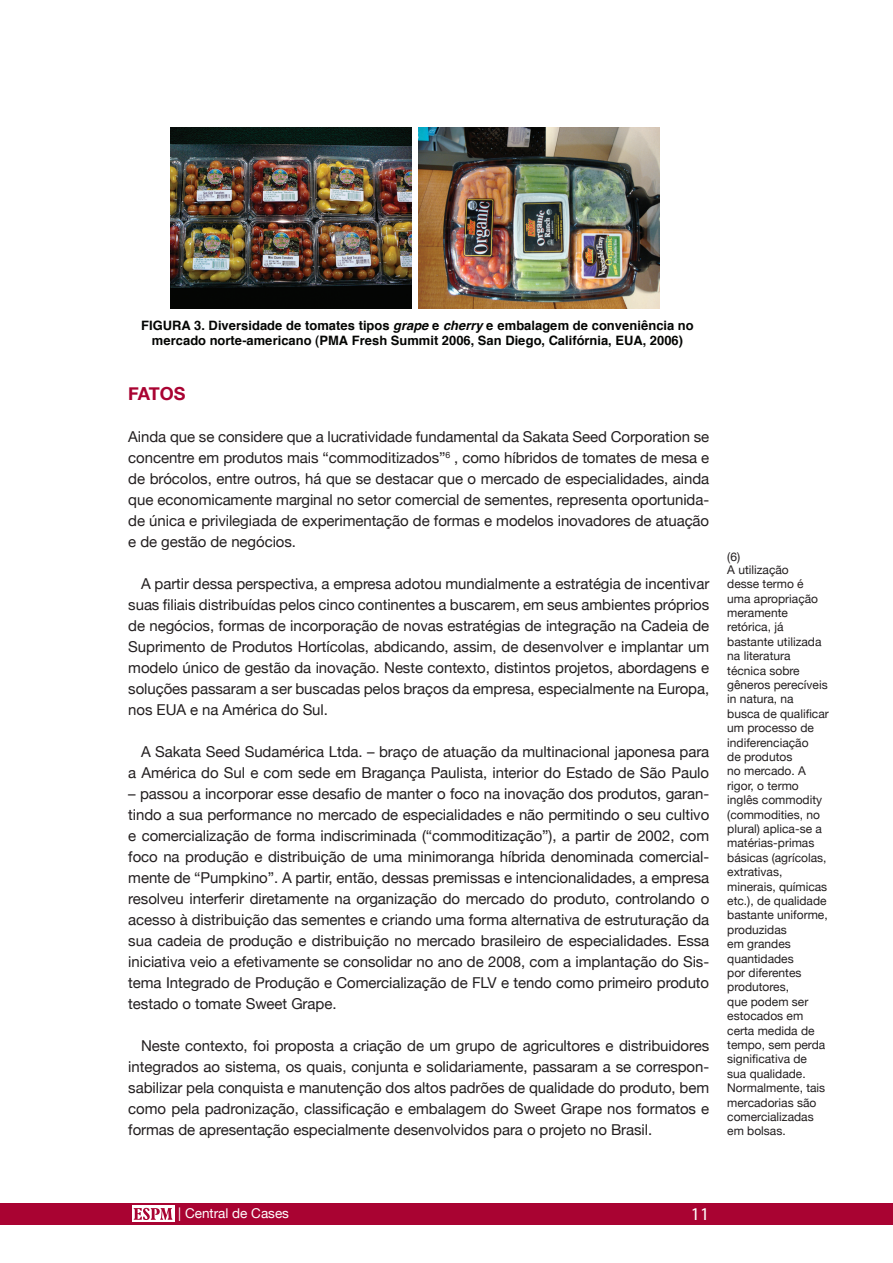
<style>
.page{position:relative;width:893px;height:1263px;background:#fff}
.page>*{position:absolute;margin:0;border:0;box-sizing:border-box;transform-origin:0 0}
.t1{font:700 18px "Helvetica Neue";letter-spacing:-.025em;color:#a90332}
.t2{font:18px "Myriad Pro";color:#fff}
.t3{font:15px/21px "Helvetica Neue";letter-spacing:-.005em;color:#231f20;text-align:justify}
.t4{font:13.5px "Helvetica Neue";color:#fff}
.t5{font:700 12.9px/15.5px "Helvetica";color:#040503;text-align:center}
.t6{font:12px/14.4px "Helvetica Neue";color:#231f20}
.s1{font-style:italic}
</style>
<div class="page">
<div style="left:0;top:1203px;width:893px;height:22px;background:#a90332"></div>
<div style="left:132px;top:1206px;width:42px;height:16px;background:#fff"></div>
<svg style="left:134px;top:1208px;width:38px;height:12px"></svg>
<img style="left:170px;top:128px;width:241px;height:180px">
<img style="left:419px;top:128px;width:241px;height:180px">
<p class="t5" style="left:141px;top:318px;width:554px">FIGURA 3. Diversidade de tomates tipos <span class="s1">grape</span> e <span class="s1">cherry</span> e embalagem de conveniência no mercado norte-americano (PMA Fresh Summit 2006, San Diego, Califórnia, EUA, 2006)</p>
<p class="t1" style="left:128px;top:383px;width:59px">FATOS</p>
<p class="t3" style="left:128px;top:426px;width:582px">Ainda que se considere que a lucratividade fundamental da Sakata Seed Corporation se concentre em produtos mais “commoditizados”<sup>6</sup> , como híbridos de tomates de mesa e de brócolos, entre outros, há que se destacar que o mercado de especialidades, ainda que economicamente marginal no setor comercial de sementes, representa oportunida&shy;de única e privilegiada de experimentação de formas e modelos inovadores de atuação e de gestão de negócios.</p>
<p class="t3" style="left:128px;top:573px;width:582px;text-indent:13px">A partir dessa perspectiva, a empresa adotou mundialmente a estratégia de incentivar suas filiais distribuídas pelos cinco continentes a buscarem, em seus ambientes próprios de negócios, formas de incorporação de novas estratégias de integração na Cadeia de Suprimento de Produtos Hortícolas, abdicando, assim, de desenvolver e implantar um modelo único de gestão da inovação. Neste contexto, distintos projetos, abordagens e soluções passaram a ser buscadas pelos braços da empresa, especialmente na Europa, nos EUA e na América do Sul.</p>
<p class="t3" style="left:128px;top:741px;width:582px;text-align:right">A Sakata Seed Sudamérica Ltda. – braço de atuação da multinacional japonesa para<br>a América do Sul e com sede em Bragança Paulista, interior do Estado de São Paulo</p>
<p class="t3" style="left:128px;top:783px;width:582px">– passou a incorporar esse desafio de manter o foco na inovação dos produtos, garan&shy;tindo a sua performance no mercado de especialidades e não permitindo o seu cultivo e comercialização de forma indiscriminada (“commoditização”), a partir de 2002, com foco na produção e distribuição de uma minimoranga híbrida denominada comercial&shy;mente de “Pumpkino”. A partir, então, dessas premissas e intencionalidades, a empresa resolveu interferir diretamente na organização do mercado do produto, controlando o acesso à distribuição das sementes e criando uma forma alternativa de estruturação da sua cadeia de produção e distribuição no mercado brasileiro de especialidades. Essa iniciativa veio a efetivamente se consolidar no ano de 2008, com a implantação do Sis&shy;tema Integrado de Produção e Comercialização de FLV e tendo como primeiro produto testado o tomate Sweet Grape.</p>
<p class="t3" style="left:128px;top:1035px;width:582px;text-indent:13px">Neste contexto, foi proposta a criação de um grupo de agricultores e distribuidores integrados ao sistema, os quais, conjunta e solidariamente, passaram a se correspon&shy;sabilizar pela conquista e manutenção dos altos padrões de qualidade do produto, bem como pela padronização, classificação e embalagem do Sweet Grape nos formatos e formas de apresentação especialmente desenvolvidos para o projeto no Brasil.</p>
<p class="t6" style="left:727px;top:549px;width:14px">(6)</p>
<p class="t6" style="left:727px;top:562px;width:103px">A utilização<br>desse termo é uma apropriação meramente retórica, já bastante utilizada na literatura técnica sobre gêneros perecíveis in natura, na busca de qualificar um processo de indiferenciação<br>de produtos<br>no mercado. A rigor, o termo inglês commodity (commodities, no plural) aplica-se a matérias-primas básicas (agrícolas, extrativas, minerais, químicas etc.), de qualidade bastante uniforme, produzidas<br>em grandes quantidades<br>por diferentes produtores,<br>que podem ser estocados em certa medida de tempo, sem perda significativa de sua qualidade.<br>Normalmente, tais mercadorias são comercializadas em bolsas.</p>
<p class="t4" style="left:178px;top:1205px;width:112px">| Central de Cases</p>
<p class="t2" style="left:691px;top:1203px;width:20px">11</p>
</div>
